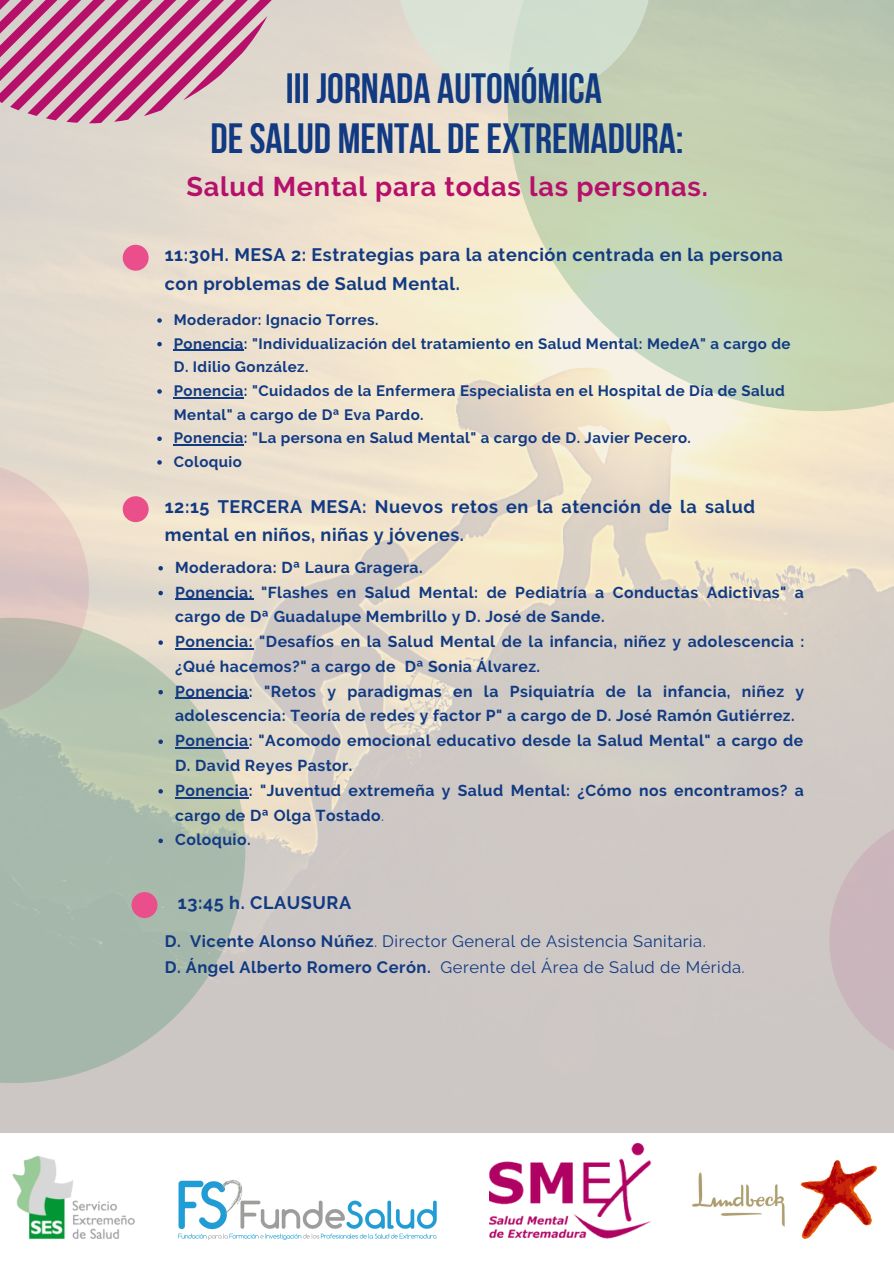
<style>
.page{position:relative;width:894px;height:1264px;background:#fff}
.page>*{position:absolute;margin:0;border:0;box-sizing:border-box;transform-origin:0 0}
.t1{font:700 42.15px "Bebas Neue";color:#113a82}
.t2{font:700 27px "Raleway";letter-spacing:.03em;color:#b6106b}
.t3{font:700 18px/28.2px "Raleway";letter-spacing:.03em;color:#113a82}
.t4{font:16.5px "Raleway";letter-spacing:.03em;color:#113a82}
.t5{font:700 15.75px/24.8px "Raleway";letter-spacing:.03em;color:#113a82}
.t6{font:700 15px/23.7px "Raleway";letter-spacing:.03em;color:#113a82}
.s1{font-weight:400}
.s2{font-weight:700}
</style>
<div class="page">
<img style="left:0;top:0;width:893px;height:1133px">
<svg style="left:507px;top:0;width:386px;height:411px;fill:#c6d3b2"></svg>
<svg style="left:829px;top:812px;width:64px;height:255px"></svg>
<svg style="left:397px;top:0;width:254px;height:99px"></svg>
<svg style="left:0;top:618px;width:245px;height:465px;fill:#a8baab"></svg>
<svg style="left:0;top:461px;width:89px;height:255px"></svg>
<svg style="left:0;top:0;width:290px;height:123px"></svg>
<div style="left:123px;top:245px;width:26px;height:26px;background:#ea4e8b;border-radius:50%"></div>
<div style="left:123px;top:496px;width:26px;height:26px;background:#ea4e8b;border-radius:50%"></div>
<img style="left:692px;top:1160px;width:183px;height:78px">
<img style="left:489px;top:1143px;width:162px;height:96px">
<img style="left:12px;top:1156px;width:123px;height:83px">
<img style="left:178px;top:1180px;width:259px;height:60px">
<svg style="left:157px;top:318px;width:5px;height:5px"></svg>
<svg style="left:157px;top:342px;width:5px;height:4px"></svg>
<hr style="left:174px;top:350px;width:70px;height:1px;background:#113a82">
<svg style="left:157px;top:389px;width:5px;height:5px"></svg>
<hr style="left:174px;top:397px;width:70px;height:1px;background:#113a82">
<svg style="left:157px;top:436px;width:5px;height:5px"></svg>
<hr style="left:174px;top:444px;width:70px;height:1px;background:#113a82">
<svg style="left:157px;top:460px;width:5px;height:4px"></svg>
<svg style="left:158px;top:566px;width:5px;height:4px"></svg>
<svg style="left:158px;top:591px;width:5px;height:4px"></svg>
<hr style="left:175px;top:598px;width:78px;height:2px;background:#113a82">
<svg style="left:158px;top:640px;width:5px;height:5px"></svg>
<hr style="left:175px;top:648px;width:78px;height:1px;background:#113a82">
<svg style="left:158px;top:690px;width:5px;height:4px"></svg>
<hr style="left:175px;top:697px;width:74px;height:2px;background:#113a82">
<svg style="left:158px;top:739px;width:5px;height:5px"></svg>
<hr style="left:175px;top:747px;width:74px;height:1px;background:#113a82">
<svg style="left:158px;top:789px;width:5px;height:4px"></svg>
<hr style="left:175px;top:797px;width:74px;height:1px;background:#113a82">
<svg style="left:158px;top:838px;width:5px;height:5px"></svg>
<div style="left:131px;top:892px;width:26px;height:26px;background:#ea4e8b;border-radius:50%"></div>
<p class="t1" style="left:286px;top:71px;width:317px">III JORNADA AUTONÓMICA</p>
<p class="t1" style="left:210px;top:122px;width:474px">DESALUD MENTAL DEEXTREMADURA:</p>
<p class="t2" style="left:186px;top:170px;width:522px">Salud Mental para todas las personas.</p>
<p class="t3" style="left:165px;top:241px;width:619px">11:30H. MESA 2: Estrategias para la atención centrada en la persona con problemas de Salud Mental.</p>
<p class="t6" style="left:174px;top:308px;width:206px">Moderador: Ignacio Torres.</p>
<p class="t6" style="left:174px;top:331px;width:618px">Ponencia: "Individualización del tratamiento en Salud Mental: MedeA" a cargo de<br>D. Idilio González.</p>
<p class="t6" style="left:174px;top:379px;width:612px">Ponencia: "Cuidados de la Enfermera Especialista en el Hospital de Día de Salud<br>Mental" a cargo de Dª Eva Pardo.</p>
<p class="t6" style="left:174px;top:426px;width:518px">Ponencia: "La persona en Salud Mental" a cargo de D. Javier Pecero.</p>
<p class="t6" style="left:174px;top:450px;width:70px">Coloquio</p>
<p class="t3" style="left:165px;top:492px;width:591px">12:15 TERCERA MESA: Nuevos retos en la atención de la salud mental en niños, niñas y jóvenes.</p>
<p class="t5" style="left:175px;top:555px;width:249px">Moderadora: Dª Laura Gragera.</p>
<p class="t5" style="left:175px;top:579px;width:630px">Ponencia: "Flashes en Salud Mental: de Pediatría a Conductas Adictivas" a cargo de Dª Guadalupe Membrillo y D. José de Sande.</p>
<p class="t5" style="left:175px;top:629px;width:630px">Ponencia: "Desafíos en la Salud Mental de la infancia, niñez y adolescencia : ¿Qué hacemos?" a cargo de Dª Sonia Álvarez.</p>
<p class="t5" style="left:175px;top:678px;width:630px">Ponencia: "Retos y paradigmas en la Psiquiatría de la infancia, niñez y adolescencia: Teoría de redes y factor P" a cargo de D. José Ramón Gutiérrez.</p>
<p class="t5" style="left:175px;top:728px;width:629px">Ponencia: "Acomodo emocional educativo desde la Salud Mental" a cargo de<br>D. David Reyes Pastor.</p>
<p class="t5" style="left:175px;top:778px;width:630px">Ponencia: "Juventud extremeña y Salud Mental: ¿Cómo nos encontramos? a cargo de Dª Olga Tostado<span class="s1">.</span></p>
<p class="t5" style="left:175px;top:827px;width:77px">Coloquio.</p>
<p class="t3" style="left:178px;top:888px;width:175px">13:45 h. CLAUSURA</p>
<p class="t4" style="left:165px;top:931px;width:542px"><span class="s2">D. Vicente Alonso Núñez</span>. Director General de Asistencia Sanitaria.</p>
<p class="t4" style="left:165px;top:957px;width:581px"><span class="s2">D. Ángel Alberto Romero Cerón.</span> Gerente del Área de Salud de Mérida.</p>
</div>
